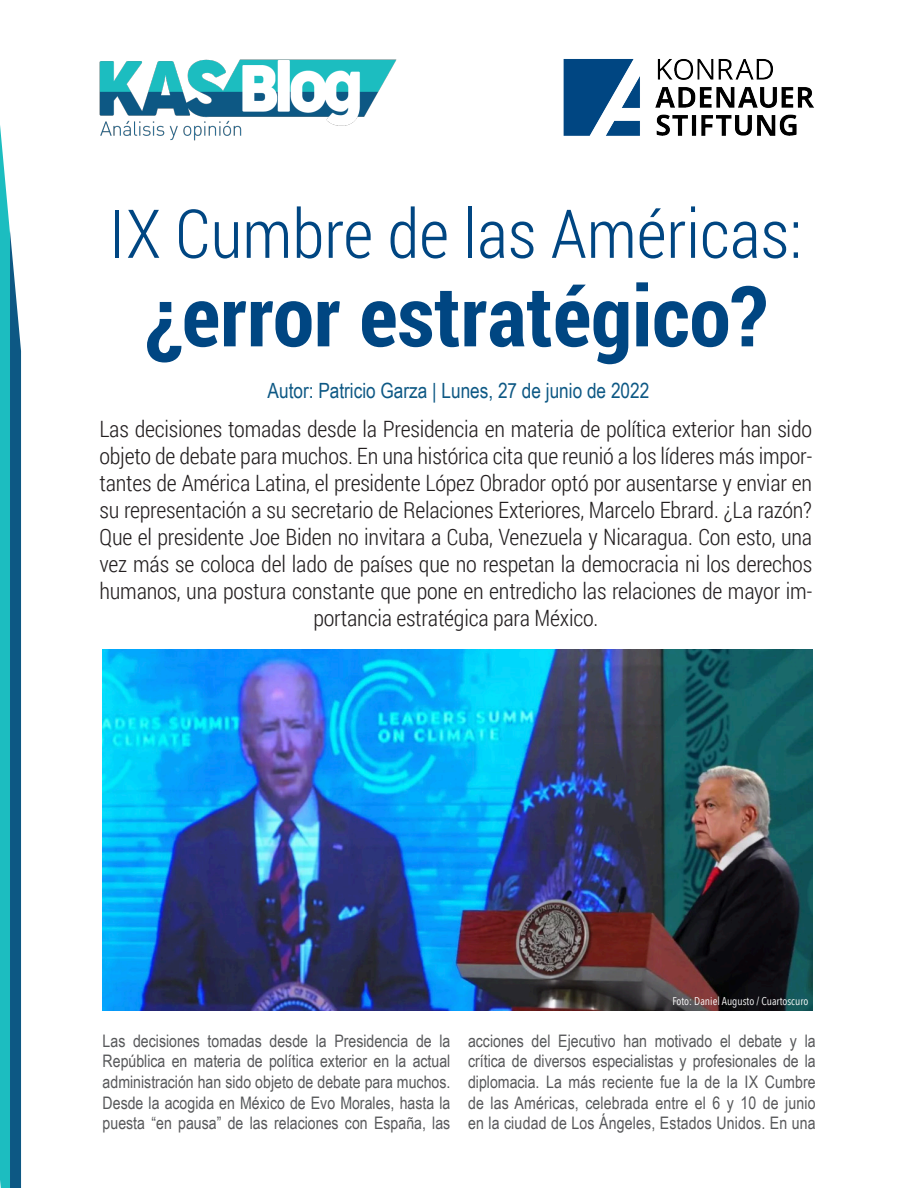
<style>
.page{position:relative;width:918px;height:1188px;background:#fff}
.page>*{position:absolute;margin:0;border:0;box-sizing:border-box;transform-origin:0 0}
.t1{font:700 84px "Roboto Condensed";color:#004682}
.t2{font:300 67.5px "Roboto Condensed";color:#004682}
.t3{font:300 22.5px/27px "Roboto Condensed";letter-spacing:-.01em;color:#231f20;text-align:center}
.t4{font:21px "Arial Narrow";color:#0d5884}
.t5{font:17.25px/20.7px "Arial Narrow";letter-spacing:.005em;color:#57585a;text-align:justify}
.t6{font:11.25px "Avenir Next Condensed";color:#fff}
</style>
<div class="page">
<img style="left:563px;top:59px;width:251px;height:77px">
<svg style="left:0;top:125px;width:21px;height:1063px;background:#2d97ac"></svg>
<img style="left:99px;top:59px;width:298px;height:82px">
<img style="left:103px;top:649px;width:709px;height:362px">
<p class="t2" style="left:109px;top:187px;width:694px">IX Cumbre de las Américas:</p>
<p class="t1" style="left:144px;top:257px;width:624px">¿error estratégico?</p>
<p class="t4" style="left:268px;top:375px;width:383px">Autor: Patricio Garza | Lunes, 27 de junio de 2022</p>
<p class="t3" style="left:99px;top:415px;width:714px">Las decisiones tomadas desde la Presidencia en materia de política exterior han sido objeto de debate para muchos. En una histórica cita que reunió a los líderes más impor&shy;tantes de América Latina, el presidente López Obrador optó por ausentarse y enviar en su representación a su secretario de Relaciones Exteriores, Marcelo Ebrard. ¿La razón?<br>Que el presidente Joe Biden no invitara a Cuba, Venezuela y Nicaragua. Con esto, una vez más se coloca del lado de países que no respetan la democracia ni los derechos humanos, una postura constante que pone en entredicho las relaciones de mayor im&shy;portancia estratégica para México.</p>
<p class="t6" style="left:672px;top:992px;width:137px">Foto: Daniel Augusto / Cuartoscuro</p>
<p class="t5" style="left:103px;top:1030px;width:349px">Las decisiones tomadas desde la Presidencia de la República en materia de política exterior en la actual administración han sido objeto de debate para muchos.<br>Desde la acogida en México de Evo Morales, hasta la puesta “en pausa” de las relaciones con España, las</p>
<p class="t5" style="left:468px;top:1030px;width:349px">acciones del Ejecutivo han motivado el debate y la crítica de diversos especialistas y profesionales de la diplomacia. La más reciente fue la de la IX Cumbre de las Américas, celebrada entre el 6 y 10 de junio en la ciudad de Los Ángeles, Estados Unidos. En una</p>
</div>
